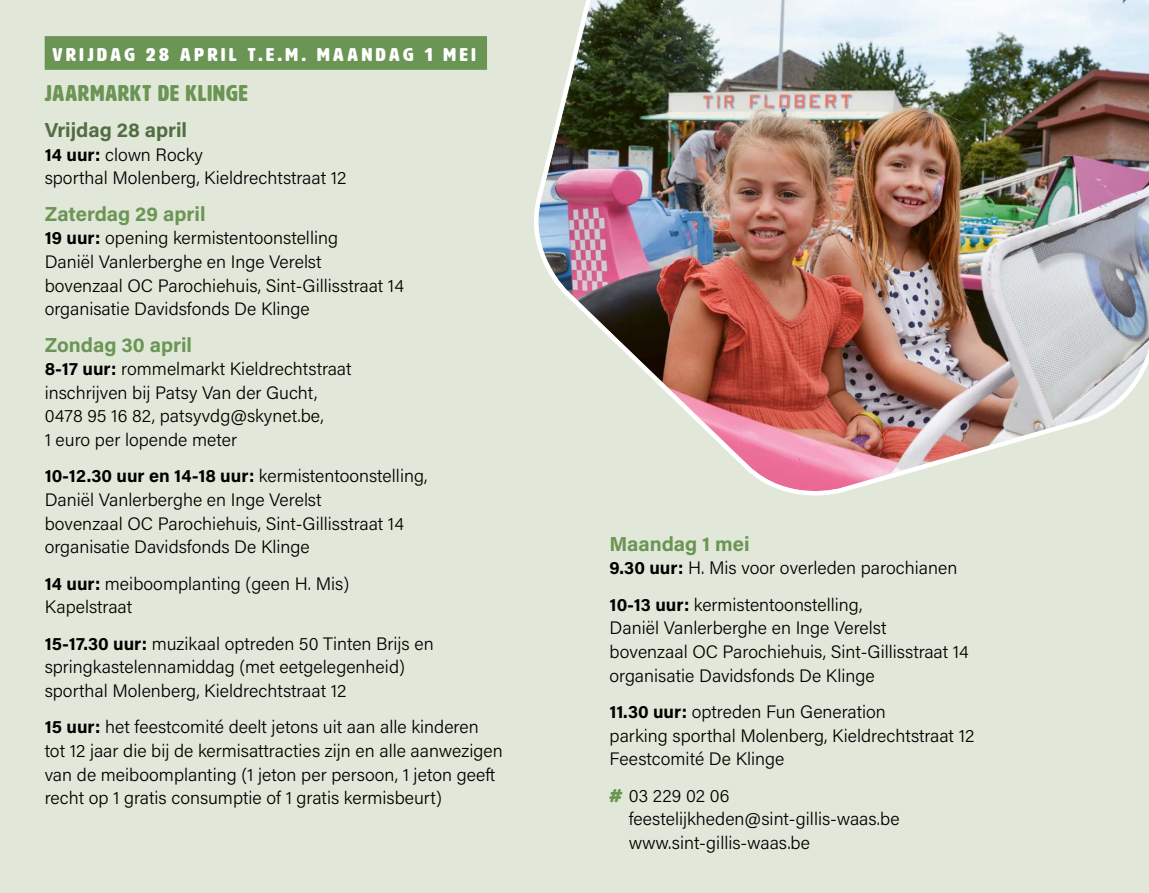
<style>
.page{position:relative;width:1149px;height:893px;background:#fff}
.page>*{position:absolute;margin:0;border:0;box-sizing:border-box;transform-origin:0 0}
.Activiteit-Rood{font:22.5px "HWT Artz";letter-spacing:.05em;color:#6b9555}
.body{font:700 20.25px "Acumin Pro";color:#6b9555}
.body-2{font:700 20.25px "Acumin Pro";color:#516e43}
.Data-Rood{font:18.22px "HWT Artz";letter-spacing:.18em;color:#fff;scale:1.11 1}
.body-3{font:300 18px/23.6px "Acumin Pro";color:#000}
.s1{font-weight:700}
.s2{font-family:"HWT Artz";font-weight:400;color:#6b9555}
</style>
<div class="page">
<div style="left:0;top:0;width:1148px;height:893px;background:#e2e8d9"></div>
<div style="left:45px;top:36px;width:442px;height:34px;background:#6b9555"></div>
<img style="left:534px;top:0;width:614px;height:496px">
<p class="Data-Rood" style="left:52px;top:45px;width:383px">VRIJDAG 28 APRIL T.E.M. MAANDAG 1 MEI</p>
<p class="Activiteit-Rood" style="left:45px;top:81px;width:204px">JAARMARKT DE KLINGE</p>
<p class="body-2" style="left:45px;top:116px;width:144px">Vrijdag 28 april</p>
<p class="body-3" style="left:45px;top:142px;width:303px"><span class="s1">14 uur:</span> clown Rocky<br>sporthal Molenberg, Kieldrechtstraat 12</p>
<p class="body" style="left:45px;top:199px;width:162px">Zaterdag 29 april</p>
<p class="body-3" style="left:45px;top:225px;width:360px"><span class="s1">19 uur:</span> opening kermistentoonstelling<br>Daniël Vanlerberghe en Inge Verelst bovenzaal OC Parochiehuis, Sint-Gillisstraat 14 organisatie Davidsfonds De Klinge</p>
<p class="body" style="left:45px;top:330px;width:149px">Zondag 30 april</p>
<p class="body-3" style="left:45px;top:356px;width:308px"><span class="s1">8-17 uur:</span> rommelmarkt Kieldrechtstraat inschrijven bij Patsy Van der Gucht, 0478 95 16 82, patsyvdg@skynet.be,<br>1 euro per lopende meter</p>
<p class="body-3" style="left:45px;top:464px;width:384px"><span class="s1">10-12.30 uur en 14-18 uur:</span> kermistentoonstelling, Daniël Vanlerberghe en Inge Verelst<br>bovenzaal OC Parochiehuis, Sint-Gillisstraat 14 organisatie Davidsfonds De Klinge</p>
<p class="body-3" style="left:45px;top:571px;width:306px"><span class="s1">14 uur:</span> meiboomplanting (geen H. Mis)<br>Kapelstraat</p>
<p class="body-3" style="left:45px;top:631px;width:390px"><span class="s1">15-17.30 uur:</span> muzikaal optreden 50 Tinten Brijs en springkastelennamiddag (met eetgelegenheid) sporthal Molenberg, Kieldrechtstraat 12</p>
<p class="body-3" style="left:45px;top:714px;width:459px"><span class="s1">15 uur:</span> het feestcomité deelt jetons uit aan alle kinderen tot 12 jaar die bij de kermisattracties zijn en alle aanwezigen van de meiboomplanting (1 jeton per persoon, 1 jeton geeft recht op 1 gratis consumptie of 1 gratis kermisbeurt)</p>
<p class="body" style="left:609px;top:529px;width:141px">Maandag 1 mei</p>
<p class="body-3" style="left:609px;top:555px;width:349px"><span class="s1">9.30 uur:</span> H. Mis voor overleden parochianen</p>
<p class="body-3" style="left:609px;top:592px;width:360px"><span class="s1">10-13 uur:</span> kermistentoonstelling,<br>Daniël Vanlerberghe en Inge Verelst bovenzaal OC Parochiehuis, Sint-Gillisstraat 14 organisatie Davidsfonds De Klinge</p>
<p class="body-3" style="left:609px;top:699px;width:366px"><span class="s1">11.30 uur:</span> optreden Fun Generation<br>parking sporthal Molenberg, Kieldrechtstraat 12<br>Feestcomité De Klinge</p>
<p class="body-3" style="left:628px;top:783px;width:272px;text-indent:-19px"><span class="s2">#</span> 03 229 02 06 feestelijkheden@sint-gillis-waas.be www.sint-gillis-waas.be</p>
</div>
